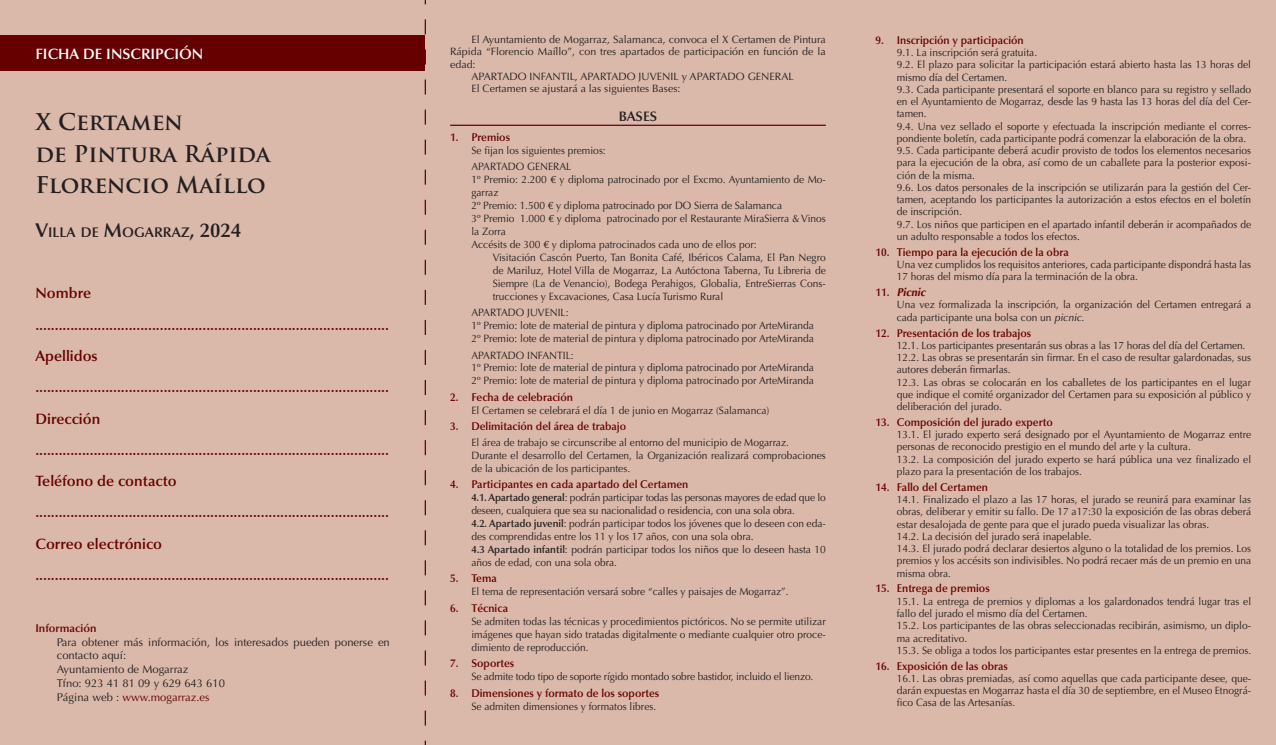
<style>
.page{position:relative;width:1276px;height:745px;background:#fff}
.page>*{position:absolute;margin:0;border:0;box-sizing:border-box;transform-origin:0 0}
.t1{font:700 22.5px/31.2px "Trajan Pro";color:#231f20}
.t2{font:600 15px/31.2px "Optima";color:#600}
.t3{font:600 15px "Optima";color:#fff}
.t4{font:600 14px "Optima";color:#231f20}
.t5{font:600 13.75px "Optima";color:#231f20}
.t6{font:600 11.25px "Optima";color:#600;scale:.96 1}
.t7{font:11.25px/13.8px "Optima";color:#231f20}
.t8{font:600 11.25px "Optima";color:#600}
.t9{font:italic 700 11.25px "Optima";color:#600;scale:.96 1}
.t10{font:10.62px/12.2px "Optima";color:#231f20;scale:.96 1}
.t11{font:10.62px "Optima";color:#231f20}
.s1{font-size:20px}
.s2{color:#600}
.s3{font-weight:600}
.s4{font-weight:600;font-style:normal}
.s5{font-style:italic}
</style>
<div class="page">
<div style="left:0;top:0;width:1276px;height:744px;background:#dbb9aa"></div>
<div style="left:0;top:35px;width:425px;height:36px;background:#600"></div>
<hr style="left:450px;top:125px;width:376px;height:1px;background:#600">
<svg style="left:425px;top:0;width:1px;height:744px"></svg>
<h2 class="t3" style="left:35px;top:45px;width:169px">FICHA DE INSCRIPCIÓN</h2>
<h1 class="t1" style="left:35px;top:107px;width:236px">X Certamen<br>de Pintura Rápida<br>Florencio Maíllo</h1>
<h3 class="t4" style="left:35px;top:224px;width:207px"><span class="s1">V</span>ILLA DE <span class="s1">M</span>OGARRAZ<span class="s1">, 2024</span></h3>
<p class="t2" style="left:35px;top:278px;width:355px">Nombre ...........................................................................................<br>Apellidos ...........................................................................................<br>Dirección ...........................................................................................<br>Teléfono de contacto ...........................................................................................<br>Correo electrónico ...........................................................................................</p>
<p class="t8" style="left:35px;top:621px;width:63px">Información</p>
<p class="t7" style="left:57px;top:634px;width:335px">Para obtener más información, los interesados pueden ponerse en contacto aquí:<br>Ayuntamiento de Mogarraz<br>Tfno: 923 41 81 09 y 629 643 610<br>Página web : <span class="s2">www.mogarraz.es</span></p>
<p class="t11" style="left:471px;top:33px;width:356px">El Ayuntamiento de Mogarraz, Salamanca, convoca el X Certamen de Pintura</p>
<p class="t11" style="left:450px;top:46px;width:377px">Rápida “Florencio Maíllo”, con tres apartados de participación en función de la</p>
<p class="t11" style="left:450px;top:58px;width:27px">edad:</p>
<p class="t11" style="left:471px;top:70px;width:324px">APARTADO INFANTIL, APARTADO JUVENIL y APARTADO GENERAL</p>
<p class="t11" style="left:471px;top:82px;width:211px">El Certamen se ajustará a las siguientes Bases:</p>
<p class="t5" style="left:619px;top:108px;width:40px">BASES</p>
<p class="t6" style="left:450px;top:130px;width:64px">1. Premios</p>
<p class="t10" style="left:471px;top:142px;width:141px;line-height:16.5px">Se fijan los siguientes premios:<br>APARTADO GENERAL</p>
<p class="t10" style="left:471px;top:173px;width:371px;line-height:12.9px">1º Premio: 2.200 € y diploma patrocinado por el Excmo. Ayuntamiento de Mo&shy;garraz<br>2º Premio: 1.500 € y diploma patrocinado por DO Sierra de Salamanca<br>3º Premio 1.000 € y diploma patrocinado por el Restaurante MiraSierra &amp; Vinos la Zorra<br>Accésits de 300 € y diploma patrocinados cada uno de ellos por:</p>
<p class="t10" style="left:493px;top:251px;width:348px;line-height:12.9px;text-align:justify">Visitación Cascón Puerto, Tan Bonita Café, Ibéricos Calama, El Pan Negro de Mariluz, Hotel Villa de Mogarraz, La Autóctona Taberna, Tu Libreria de Siempre (La de Venancio), Bodega Perahigos, Globalia, EntreSierras Cons&shy;trucciones y Excavaciones, Casa Lucía Turismo Rural</p>
<p class="t10" style="left:471px;top:306px;width:358px;line-height:12.9px">APARTADO JUVENIL:<br>1º Premio: lote de material de pintura y diploma patrocinado por ArteMiranda<br>2º Premio: lote de material de pintura y diploma patrocinado por ArteMiranda</p>
<p class="t10" style="left:471px;top:348px;width:358px;line-height:12.9px">APARTADO INFANTIL:<br>1º Premio: lote de material de pintura y diploma patrocinado por ArteMiranda<br>2º Premio: lote de material de pintura y diploma patrocinado por ArteMiranda</p>
<p class="t6" style="left:450px;top:390px;width:129px">2. Fecha de celebración</p>
<p class="t10" style="left:471px;top:404px;width:312px">El Certamen se celebrará el día 1 de junio en Mogarraz (Salamanca)</p>
<p class="t6" style="left:450px;top:420px;width:185px">3. Delimitación del área de trabajo</p>
<p class="t10" style="left:471px;top:435px;width:371px;line-height:12.9px">El área de trabajo se circunscribe al entorno del municipio de Mogarraz.<br>Durante el desarrollo del Certamen, la Organización realizará comprobaciones de la ubicación de los participantes.</p>
<p class="t6" style="left:450px;top:477px;width:250px">4. Participantes en cada apartado del Certamen</p>
<p class="t10" style="left:471px;top:491px;width:371px;line-height:12.9px"><span class="s3">4.1. Apartado general</span>: podrán participar todas las personas mayores de edad que lo deseen, cualquiera que sea su nacionalidad o residencia, con una sola obra.<br><span class="s3">4.2. Apartado juvenil</span>: podrán participar todos los jóvenes que lo deseen con eda&shy;des comprendidas entre los 11 y los 17 años, con una sola obra.<br><span class="s3">4.3 Apartado infantil</span>: podrán participar todos los niños que lo deseen hasta 10 años de edad, con una sola obra.</p>
<p class="t6" style="left:450px;top:571px;width:50px">5. Tema</p>
<p class="t10" style="left:471px;top:585px;width:332px">El tema de representación versará sobre “calles y paisajes de Mogarraz”.</p>
<p class="t6" style="left:450px;top:601px;width:62px">6. Técnica</p>
<p class="t10" style="left:471px;top:614px;width:371px;line-height:12.9px;text-align:justify">Se admiten todas las técnicas y procedimientos pictóricos. No se permite utilizar imágenes que hayan sido tratadas digitalmente o mediante cualquier otro proce&shy;dimiento de reproducción.</p>
<p class="t6" style="left:450px;top:656px;width:68px">7. Soportes</p>
<p class="t10" style="left:471px;top:670px;width:358px">Se admite todo tipo de soporte rígido montado sobre bastidor, incluido el lienzo.</p>
<p class="t6" style="left:450px;top:685px;width:219px">8. Dimensiones y formato de los soportes</p>
<p class="t10" style="left:471px;top:699px;width:194px">Se admiten dimensiones y formatos libres.</p>
<p class="t6" style="left:875px;top:33px;width:156px">9. Inscripción y participación</p>
<p class="t10" style="left:896px;top:46px;width:371px">9.1. La inscripción será gratuita.<br>9.2. El plazo para solicitar la participación estará abierto hasta las 13 horas del mismo día del Certamen.<br>9.3. Cada participante presentará el soporte en blanco para su registro y sellado en el Ayuntamiento de Mogarraz, desde las 9 hasta las 13 horas del día del Cer&shy;tamen.<br>9.4. Una vez sellado el soporte y efectuada la inscripción mediante el corres&shy;pondiente boletín, cada participante podrá comenzar la elaboración de la obra.<br>9.5. Cada participante deberá acudir provisto de todos los elementos necesarios para la ejecución de la obra, así como de un caballete para la posterior exposi&shy;ción de la misma.<br>9.6. Los datos personales de la inscripción se utilizarán para la gestión del Cer&shy;tamen, aceptando los participantes la autorización a estos efectos en el boletín de inscripción.<br>9.7. Los niños que participen en el apartado infantil deberán ir acompañados de un adulto responsable a todos los efectos.</p>
<p class="t6" style="left:875px;top:245px;width:203px">10. Tiempo para la ejecución de la obra</p>
<p class="t10" style="left:896px;top:258px;width:371px">Una vez cumplidos los requisitos anteriores, cada participante dispondrá hasta las<br>17 horas del mismo día para la terminación de la obra.</p>
<p class="t9" style="left:875px;top:285px;width:54px"><span class="s4">11.</span> Picnic</p>
<p class="t10" style="left:896px;top:298px;width:371px">Una vez formalizada la inscripción, la organización del Certamen entregará a cada participante una bolsa con un <span class="s5">picnic</span>.</p>
<p class="t6" style="left:875px;top:326px;width:164px">12. Presentación de los trabajos</p>
<p class="t10" style="left:896px;top:339px;width:371px">12.1. Los participantes presentarán sus obras a las 17 horas del día del Certamen.<br>12.2. Las obras se presentarán sin firmar. En el caso de resultar galardonadas, sus autores deberán firmarlas.<br>12.3. Las obras se colocarán en los caballetes de los participantes en el lugar que indique el comité organizador del Certamen para su exposición al público y deliberación del jurado.</p>
<p class="t6" style="left:875px;top:415px;width:186px">13. Composición del jurado experto</p>
<p class="t10" style="left:896px;top:428px;width:371px">13.1. El jurado experto será designado por el Ayuntamiento de Mogarraz entre personas de reconocido prestigio en el mundo del arte y la cultura.<br>13.2. La composición del jurado experto se hará pública una vez finalizado el plazo para la presentación de los trabajos.</p>
<p class="t6" style="left:875px;top:480px;width:119px">14. Fallo del Certamen</p>
<p class="t10" style="left:896px;top:493px;width:371px">14.1. Finalizado el plazo a las 17 horas, el jurado se reunirá para examinar las obras, deliberar y emitir su fallo. De 17 a17:30 la exposición de las obras deberá estar desalojada de gente para que el jurado pueda visualizar las obras.<br>14.2. La decisión del jurado será inapelable.<br>14.3. El jurado podrá declarar desiertos alguno o la totalidad de los premios. Los premios y los accésits son indivisibles. No podrá recaer más de un premio en una misma obra.</p>
<p class="t6" style="left:875px;top:581px;width:121px">15. Entrega de premios</p>
<p class="t10" style="left:896px;top:594px;width:371px">15.1. La entrega de premios y diplomas a los galardonados tendrá lugar tras el fallo del jurado el mismo día del Certamen.<br>15.2. Los participantes de las obras seleccionadas recibirán, asimismo, un diplo&shy;ma acreditativo.<br>15.3. Se obliga a todos los participantes estar presentes en la entrega de premios.</p>
<p class="t6" style="left:875px;top:658px;width:139px">16. Exposición de las obras</p>
<p class="t10" style="left:896px;top:671px;width:371px;text-align:justify">16.1. Las obras premiadas, así como aquellas que cada participante desee, que&shy;darán expuestas en Mogarraz hasta el día 30 de septiembre, en el Museo Etnográ&shy;fico Casa de las Artesanías.</p>
</div>
